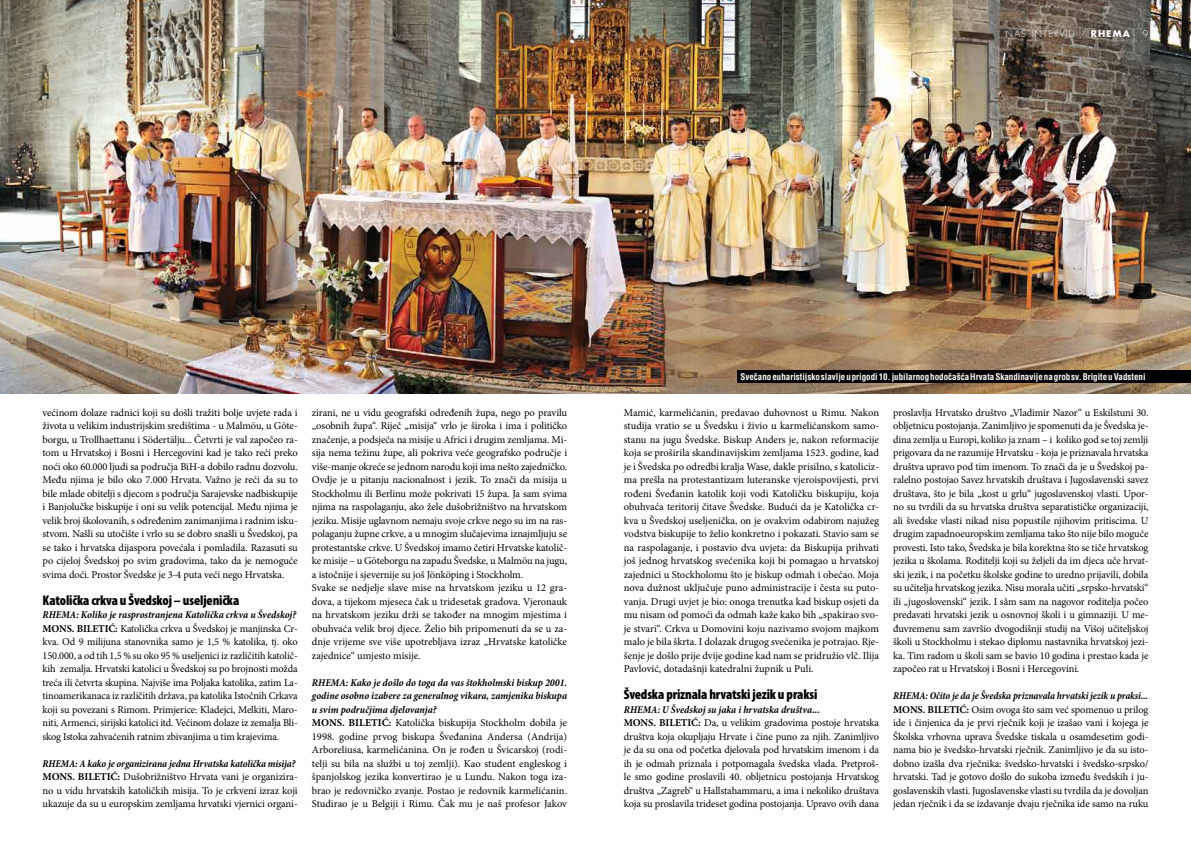
<style>
.page{position:relative;width:1191px;height:842px;background:#fff}
.page>*{position:absolute;margin:0;border:0;box-sizing:border-box;transform-origin:0 0}
.t1{font:900 condensed 14px "Myriad Pro";letter-spacing:-.01em;color:#000}
.t2{font:10.5px/13.5px "Minion Pro";letter-spacing:-.01em;color:#000}
.t3{font:700 9px "Helvetica Condensed";color:#fff}
.t4{font:300 9px "Futura";letter-spacing:.13em;color:#fff}
.s1{font-weight:700}
.s2{font-weight:700;font-style:italic;font-stretch:condensed}
</style>
<div class="page">
<img style="left:0;top:0;width:1191px;height:393px">
<div style="left:737px;top:370px;width:454px;height:13px;background:#000"></div>
<p class="t4" style="left:1005px;top:28px;width:126px">NAŠ INTERVJU / <span class="s1">RHEMA</span></p>
<p class="t4" style="left:1142px;top:28px;width:7px">9</p>
<p class="t2" style="left:43px;top:406px;width:257px;text-align:justify">većinom dolaze radnici koji su došli tražiti bolje uvjete rada i života u velikim industrijskim središtima - u Malmöu, u Göte&shy;borgu, u Trollhaettanu i Södertälju... Četvrti je val započeo ra&shy;tom u Hrvatskoj i Bosni i Hercegovini kad je tako reći preko noći oko 60.000 ljudi sa područja BiH-a dobilo radnu dozvolu.<br>Među njima je bilo oko 7.000 Hrvata. Važno je reći da su to bile mlade obitelji s djecom s područja Sarajevske nadbiskupije i Banjolučke biskupije i oni su velik potencijal. Među njima je velik broj školovanih, s određenim zanimanjima i radnim isku&shy;stvom. Našli su utočište i vrlo su se dobro snašli u Švedskoj, pa se tako i hrvatska dijaspora povećala i pomladila. Razasuti su po cijeloj Švedskoj po svim gradovima, tako da je nemoguće svima doći. Prostor Švedske je 3-4 puta veći nego Hrvatska.</p>
<h1 class="t1" style="left:43px;top:592px;width:198px">Katolička crkva u Švedskoj – useljenička</h1>
<p class="t2" style="left:43px;top:608px;width:257px"><span class="s2">RHEMA: Koliko je rasprostranjena Katolička crkva u Švedskoj?<br></span><span class="s1">MONS. BILETIĆ:</span> Katolička crkva u Švedskoj je manjinska Cr&shy;kva. Od 9 milijuna stanovnika samo je 1,5 % katolika, tj. oko 150.000, a od tih 1,5 % su oko 95 % useljenici iz različitih katolič&shy;kih zemalja. Hrvatski katolici u Švedskoj su po brojnosti možda treća ili četvrta skupina. Najviše ima Poljaka katolika, zatim La&shy;tinoamerikanaca iz različitih država, pa katolika Istočnih Crkava koji su povezani s Rimom. Primjerice: Kladejci, Melkiti, Maro&shy;niti, Armenci, sirijski katolici itd. Većinom dolaze iz zemalja Bli&shy;skog Istoka zahvaćenih ratnim zbivanjima u tim krajevima.</p>
<p class="t2" style="left:43px;top:756px;width:257px"><span class="s2">RHEMA: A kako je organizirana jedna Hrvatska katolička misija?<br></span><span class="s1">MONS. BILETIĆ:</span> Dušobrižništvo Hrvata vani je organizira&shy;no u vidu hrvatskih katoličkih misija. To je crkveni izraz koji ukazuje da su u europskim zemljama hrvatski vjernici organi-</p>
<p class="t2" style="left:312px;top:405px;width:257px">zirani, ne u vidu geografski određenih župa, nego po pravilu „osobnih župa“. Riječ „misija“ vrlo je široka i ima i političko značenje, a podsjeća na misije u Africi i drugim zemljama. Mi&shy;sija nema težinu župe, ali pokriva veće geografsko područje i više-manje okreće se jednom narodu koji ima nešto zajedničko.<br>Ovdje je u pitanju nacionalnost i jezik. To znači da misija u Stockholmu ili Berlinu može pokrivati 15 župa. Ja sam svima njima na raspolaganju, ako žele dušobrižništvo na hrvatskom jeziku. Misije uglavnom nemaju svoje crkve nego su im na ras&shy;polaganju župne crkve, a u mnogim slučajevima iznajmljuju se protestantske crkve. U Švedskoj imamo četiri Hrvatske katolič&shy;ke misije – u Göteborgu na zapadu Švedske, u Malmöu na jugu, a istočnije i sjevernije su još Jönköping i Stockholm.<br>Svake se nedjelje slave mise na hrvatskom jeziku u 12 gra&shy;dova, a tijekom mjeseca čak u tridesetak gradova. Vjeronauk na hrvatskom jeziku drži se također na mnogim mjestima i obuhvaća velik broj djece. Želio bih pripomenuti da se u za&shy;dnje vrijeme sve više upotrebljava izraz „Hrvatske katoličke zajednice“ umjesto misije.</p>
<p class="t2" style="left:312px;top:676px;width:257px"><span class="s2">RHEMA: Kako je došlo do toga da vas štokholmski biskup 2001. godine osobno izabere za generalnog vikara, zamjenika biskupa u svim područjima djelovanja?<br></span><span class="s1">MONS. BILETIĆ:</span> Katolička biskupija Stockholm dobila je 1998. godine prvog biskupa Šveđanina Andersa (Andrija)<br>Arboreliusa, karmelićanina. On je rođen u Švicarskoj (rodi&shy;telji su bila na službi u toj zemlji). Kao student engleskog i španjolskog jezika konvertirao je u Lundu. Nakon toga iza&shy;brao je redovničko zvanje. Postao je redovnik karmelićanin.<br>Studirao je u Belgiji i Rimu. Čak mu je naš profesor Jakov</p>
<p class="t3" style="left:740px;top:371px;width:407px">Svečano euharistijsko slavlje u prigodi 10. jubilarnog hodočašća Hrvata Skandinavije na grob sv. Brigite u Vadsteni</p>
<p class="t2" style="left:624px;top:405px;width:257px;text-align:justify">Mamić, karmelićanin, predavao duhovnost u Rimu. Nakon studija vratio se u Švedsku i živio u karmelićanskom samo&shy;stanu na jugu Švedske. Biskup Anders je, nakon reformacije koja se proširila skandinavijskim zemljama 1523. godine, kad je i Švedska po odredbi kralja Wase, dakle prisilno, s katoliciz&shy;ma prešla na protestantizam luteranske vjeroispovijesti, prvi rođeni Šveđanin katolik koji vodi Katoličku biskupiju, koja obuhvaća teritorij čitave Švedske. Budući da je Katolička cr&shy;kva u Švedskoj useljenička, on je ovakvim odabirom najužeg vodstva biskupije to želio konkretno i pokazati. Stavio sam se na raspolaganje, i postavio dva uvjeta: da Biskupija prihvati još jednog hrvatskog svećenika koji bi pomagao u hrvatskoj zajednici u Stockholomu što je biskup odmah i obećao. Moja nova dužnost uključuje puno administracije i česta su puto&shy;vanja. Drugi uvjet je bio: onoga trenutka kad biskup osjeti da mu nisam od pomoći da odmah kaže kako bih „spakirao svo&shy;je stvari“. Crkva u Domovini koju nazivamo svojom majkom malo je bila škrta. I dolazak drugog svećenika je potrajao. Rje&shy;šenje je došlo prije dvije godine kad nam se pridružio vlč. Ilija Pavlović, dotadašnji katedralni župnik u Puli.</p>
<h1 class="t1" style="left:624px;top:687px;width:195px">Švedska priznala hrvatski jezik u praksi</h1>
<p class="t2" style="left:624px;top:702px;width:257px"><span class="s2">RHEMA: U Švedskoj su jaka i hrvatska društva...<br></span><span class="s1">MONS. BILETIĆ:</span> Da, u velikim gradovima postoje hrvatska društva koja okupljaju Hrvate i čine puno za njih. Zanimljivo je da su ona od početka djelovala pod hrvatskim imenom i da ih je odmah priznala i potpomagala švedska vlada. Pretproš&shy;le smo godine proslavili 40. obljetnicu postojanja Hrvatskog društva „Zagreb“ u Hallstahammaru, a ima i nekoliko društava koja su proslavila trideset godina postojanja. Upravo ovih dana</p>
<p class="t2" style="left:893px;top:405px;width:257px;text-align:justify">proslavlja Hrvatsko društvo „Vladimir Nazor“ u Eskilstuni 30. obljetnicu postojanja. Zanimljivo je spomenuti da je Švedska je&shy;dina zemlja u Europi, koliko ja znam – i koliko god se toj zemlji prigovara da ne razumije Hrvatsku - koja je priznavala hrvatska društva upravo pod tim imenom. To znači da je u Švedskoj pa&shy;ralelno postojao Savez hrvatskih društava i Jugoslavenski savez društava, što je bila „kost u grlu“ jugoslavenskoj vlasti. Upor&shy;no su tvrdili da su hrvatska društva separatističke organizaciji, ali švedske vlasti nikad nisu popustile njihovim pritiscima. U drugim zapadnoeuropskim zemljama tako što nije bilo moguće provesti. Isto tako, Švedska je bila korektna što se tiče hrvatskog jezika u školama. Roditelji koji su željeli da im djeca uče hrvat&shy;ski jezik, i na početku školske godine to uredno prijavili, dobila su učitelja hrvatskog jezika. Nisu morala učiti „srpsko-hrvatski“ ili „jugoslovenski“ jezik. I sâm sam na nagovor roditelja počeo predavati hrvatski jezik u osnovnoj školi i u gimnaziji. U me&shy;đuvremenu sam završio dvogodišnji studij na Višoj učiteljskoj školi u Stockholmu i stekao diplomu nastavnika hrvatskoj jezi&shy;ka. Tim radom u školi sam se bavio 10 godina i prestao kada je započeo rat u Hrvatskoj i Bosni i Hercegovini.</p>
<p class="t2" style="left:893px;top:689px;width:257px;text-align:justify"><span class="s2">RHEMA: Očito je da je Švedska priznavala hrvatski jezik u praksi...<br></span><span class="s1">MONS. BILETIĆ:</span> Osim ovoga što sam već spomenuo u prilog ide i činjenica da je prvi rječnik koji je izašao vani i kojega je Školska vrhovna uprava Švedske tiskala u osamdesetim godi&shy;nama bio je švedsko-hrvatski rječnik. Zanimljivo je da su isto&shy;dobno izašla dva rječnika: švedsko-hrvatski i švedsko-srpsko/ hrvatski. Tad je gotovo došlo do sukoba između švedskih i ju&shy;goslavenskih vlasti. Jugoslavenske vlasti su tvrdila da je dovoljan jedan rječnik i da se izdavanje dvaju rječnika ide samo na ruku</p>
</div>
